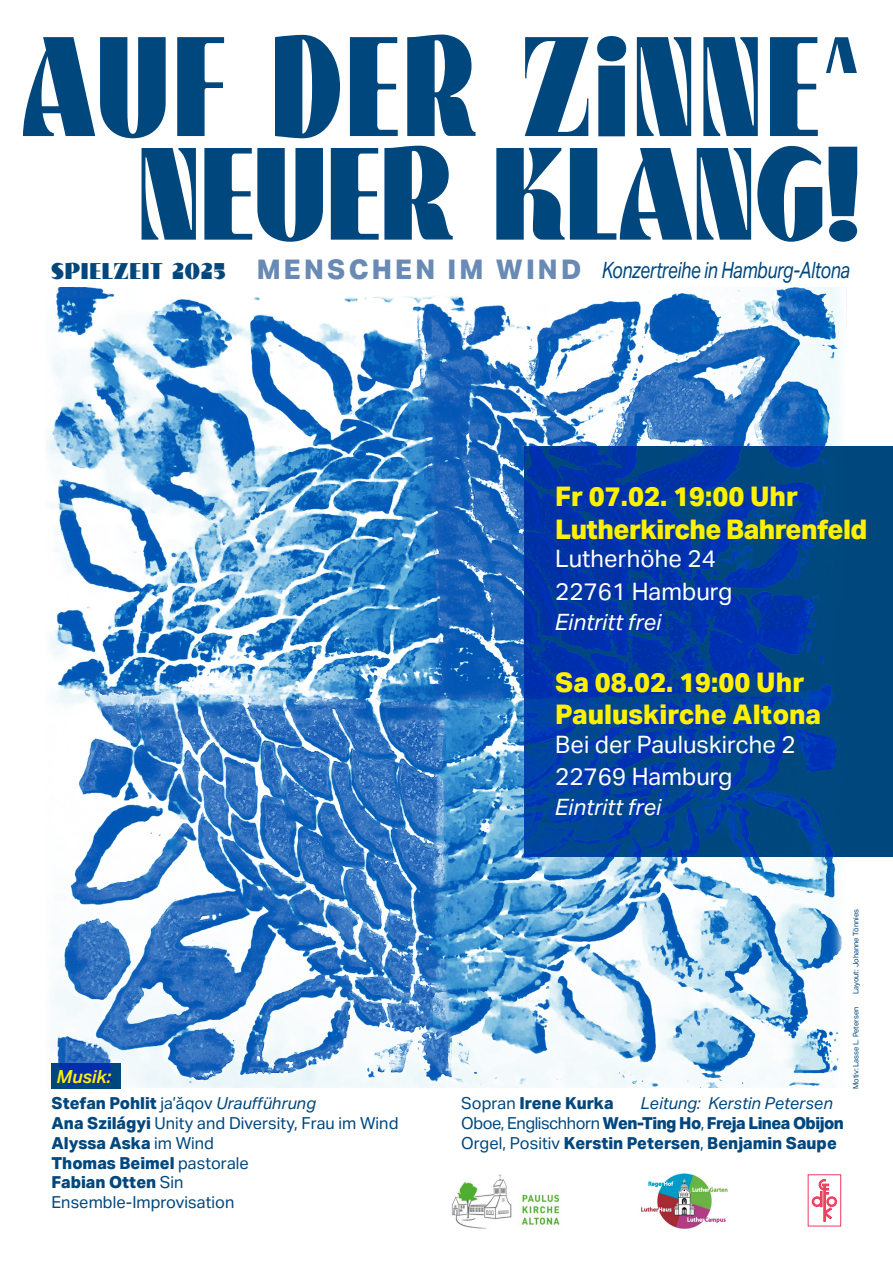
<style>
.page{position:relative;width:893px;height:1263px;background:#fff}
.page>*{position:absolute;margin:0;border:0;box-sizing:border-box;transform-origin:0 0}
.t1{font:142.5px "BN Sailor";letter-spacing:.07em;color:#00477d;scale:.66 1}
.t2{font:132px "BN Sailor";letter-spacing:.03em;color:#00477d;scale:.71 1}
.t3{font:800 27px/32.4px "Aktiv Grotesk";letter-spacing:-.02em;color:#fff101}
.t4{font:800 27px/32.4px "Aktiv Grotesk";color:#fff101}
.t5{font:800 27px "Aktiv Grotesk";letter-spacing:.12em;color:#698ab4}
.t6{font:24px/32.4px "Aktiv Grotesk";color:#fff}
.t7{font:22.95px "BN Sailor";letter-spacing:.07em;color:#00477d;scale:.88 1}
.t8{font:italic 22.5px "Aktiv Grotesk";letter-spacing:-.02em;color:#00477d;scale:.79 1}
.t9{font:italic 22.5px "Aktiv Grotesk";color:#fff}
.t10{font:italic 600 18px "Aktiv Grotesk";color:#fff101}
.t11{font:16.5px/19.8px "Aktiv Grotesk";color:#00477d}
.t12{font:800 16.5px/19.8px "Aktiv Grotesk";color:#00477d}
.t13{font:7.5px "Aktiv Grotesk";color:#00477d}
.s1{font-weight:800}
.s2{font-style:italic}
.s3{font-weight:400}
.s4{font-weight:400;font-style:italic}
</style>
<div class="page">
<img style="left:46px;top:287px;width:801px;height:800px">
<svg style="left:524px;top:446px;width:369px;height:411px;background:#003e97"></svg>
<div style="left:808px;top:1174px;width:33px;height:52px;border:1px solid #ee3b60"></div>
<svg style="left:812px;top:1179px;width:25px;height:42px"></svg>
<img style="left:451px;top:1174px;width:109px;height:54px">
<img style="left:641px;top:1173px;width:87px;height:56px">
<svg style="left:51px;top:1063px;width:70px;height:26px;background:#003997"></svg>
<h1 class="t1" style="left:23px;top:11px;width:1267px">AUF DER ZiNNE^</h1>
<h2 class="t2" style="left:139px;top:124px;width:1017px">NEUER KLANG!</h2>
<h3 class="t7" style="left:51px;top:258px;width:199px">SPIELZEIT 2025</h3>
<h3 class="t8" style="left:602px;top:257px;width:316px">Konzertreihe in Hamburg-Altona</h3>
<h3 class="t5" style="left:257px;top:254px;width:326px">MENSCHEN IM WIND</h3>
<h3 class="t3" style="left:555px;top:481px;width:314px">Fr 07.02. 19:00 Uhr<br>Lutherkirche Bahrenfeld</h3>
<h3 class="t6" style="left:555px;top:543px;width:179px">Lutherhöhe 24<br>22761 Hamburg</h3>
<h3 class="t9" style="left:555px;top:609px;width:108px">Eintritt frei</h3>
<h3 class="t4" style="left:555px;top:666px;width:267px">Sa 08.02. 19:00 Uhr<br>Pauluskirche Altona</h3>
<h3 class="t6" style="left:555px;top:728px;width:242px">Bei der Pauluskirche 2<br>22769 Hamburg</h3>
<h3 class="t9" style="left:555px;top:794px;width:108px">Eintritt frei</h3>
<p class="t10" style="left:57px;top:1066px;width:56px">Musik:</p>
<p class="t11" style="left:51px;top:1093px;width:348px"><span class="s1">Stefan Pohlit</span> ja’ǎqov <span class="s2">Uraufführung<br></span><span class="s1">Ana Szilágyi</span> Unity and Diversity, Frau im Wind<br><span class="s1">Alyssa Aska</span> im Wind<br><span class="s1">Thomas Beimel</span> pastorale<br><span class="s1">Fabian Otten</span> Sin<br>Ensemble-Improvisation</p>
<p class="t12" style="left:461px;top:1093px;width:154px"><span class="s3">Sopran</span> Irene Kurka</p>
<p class="t12" style="left:461px;top:1093px;width:384px;text-indent:179px"><span class="s4">Leitung: Kerstin Petersen<br></span><span class="s3">Oboe, Englischhorn</span> Wen-Ting Ho<span class="s3">,</span> Freja Linea Obijon<br><span class="s3">Orgel, Positiv</span> Kerstin Petersen<span class="s3">,</span> Benjamin Saupe</p>
<p class="t13" style="left:851px;top:994px;width:87px;rotate:-90deg">Layout: Johanne Tönnies</p>
<p class="t13" style="left:851px;top:1089px;width:84px;rotate:-90deg">Motiv: Lasse L. Petersen</p>
</div>
